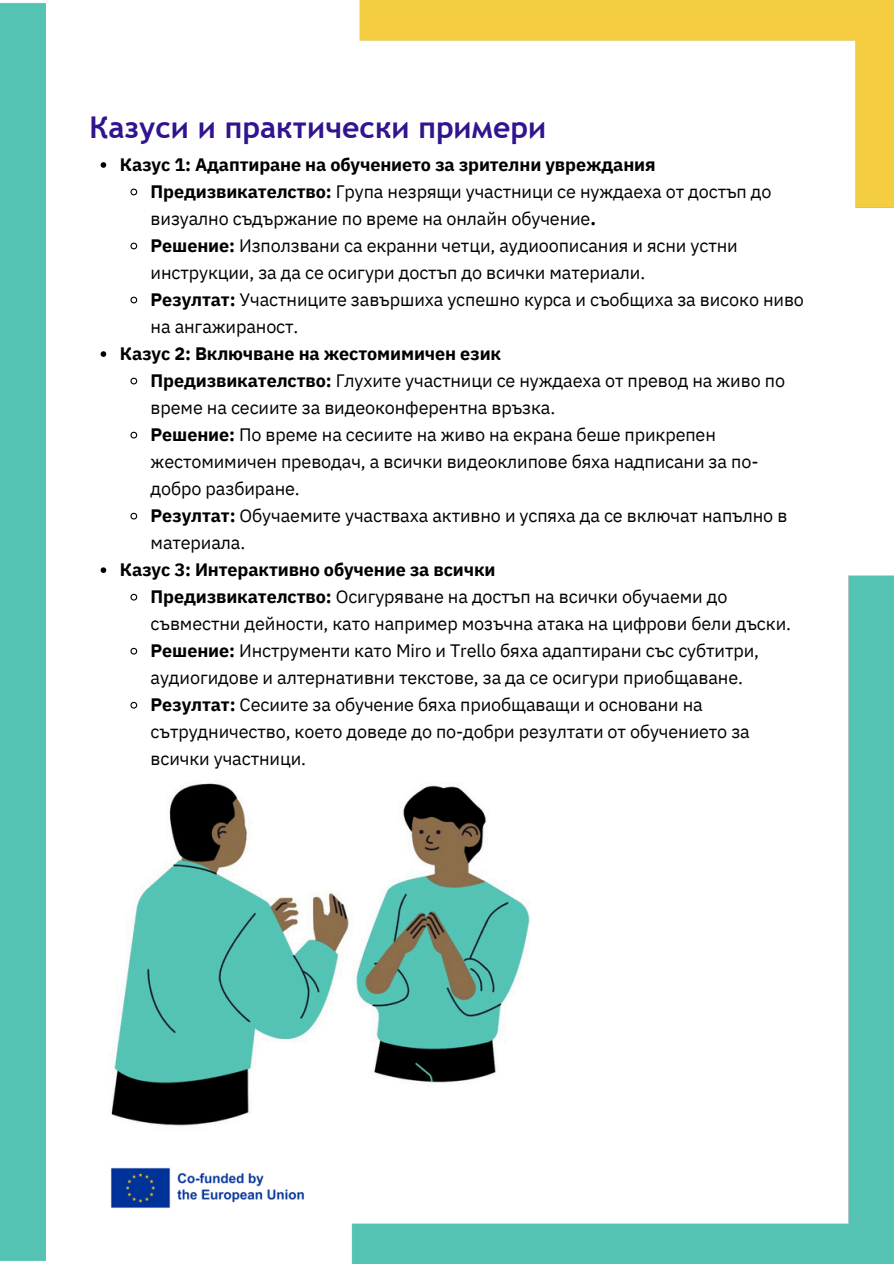
<style>
.page{position:relative;width:894px;height:1264px;background:#fff}
.page>*{position:absolute;margin:0;border:0;box-sizing:border-box;transform-origin:0 0}
.t1{font:700 30px "Trebuchet MS";color:#31148e}
.t2{font:18px/27px "IBM Plex Sans";letter-spacing:-.005em;color:#000}
.t3{font:700 18px "IBM Plex Sans";letter-spacing:-.005em;color:#000}
.s1{font-weight:700}
</style>
<div class="page">
<img style="left:110px;top:1167px;width:194px;height:41px">
<img style="left:111px;top:783px;width:234px;height:343px">
<div style="left:0;top:2px;width:45px;height:1260px;background:#55c3b4"></div>
<img style="left:345px;top:575px;width:548px;height:688px">
<img style="left:359px;top:0;width:534px;height:208px">
<svg style="left:101px;top:162px;width:5px;height:6px"></svg>
<svg style="left:130px;top:188px;width:8px;height:8px"></svg>
<svg style="left:130px;top:242px;width:8px;height:8px"></svg>
<svg style="left:130px;top:296px;width:8px;height:8px"></svg>
<svg style="left:101px;top:351px;width:5px;height:6px"></svg>
<svg style="left:130px;top:377px;width:8px;height:8px"></svg>
<svg style="left:130px;top:431px;width:8px;height:8px"></svg>
<svg style="left:130px;top:512px;width:8px;height:8px"></svg>
<svg style="left:101px;top:567px;width:5px;height:6px"></svg>
<svg style="left:130px;top:593px;width:8px;height:8px"></svg>
<svg style="left:130px;top:647px;width:8px;height:8px"></svg>
<svg style="left:130px;top:701px;width:8px;height:8px"></svg>
<p class="t1" style="left:89px;top:110px;width:458px">Казуси и практически примери</p>
<p class="t3" style="left:120px;top:153px;width:537px">Казус 1: Адаптиране на обучението за зрителни увреждания</p>
<p class="t2" style="left:150px;top:178px;width:622px"><span class="s1">Предизвикателство:</span> Група незрящи участници се нуждаеха от достъп до визуално съдържание по време на онлайн обучение<span class="s1">.</span></p>
<p class="t2" style="left:150px;top:232px;width:588px"><span class="s1">Решение:</span> Използвани са екранни четци, аудиоописания и ясни устни инструкции, за да се осигури достъп до всички материали.</p>
<p class="t2" style="left:150px;top:286px;width:654px"><span class="s1">Резултат:</span> Участниците завършиха успешно курса и съобщиха за високо ниво на ангажираност.</p>
<p class="t3" style="left:120px;top:342px;width:382px">Казус 2: Включване на жестомимичен език</p>
<p class="t2" style="left:150px;top:367px;width:635px"><span class="s1">Предизвикателство:</span> Глухите участници се нуждаеха от превод на живо по време на сесиите за видеоконферентна връзка.</p>
<p class="t2" style="left:150px;top:421px;width:609px"><span class="s1">Решение:</span> По време на сесиите на живо на екрана беше прикрепен жестомимичен преводач, а всички видеоклипове бяха надписани за по&shy;добро разбиране.</p>
<p class="t2" style="left:150px;top:502px;width:638px"><span class="s1">Резултат:</span> Обучаемите участваха активно и успяха да се включат напълно в материала.</p>
<p class="t3" style="left:120px;top:558px;width:377px">Казус 3: Интерактивно обучение за всички</p>
<p class="t2" style="left:150px;top:583px;width:641px"><span class="s1">Предизвикателство:</span> Осигуряване на достъп на всички обучаеми до съвместни дейности, като например мозъчна атака на цифрови бели дъски.</p>
<p class="t2" style="left:150px;top:637px;width:609px"><span class="s1">Решение:</span> Инструменти като Miro и Trello бяха адаптирани със субтитри, аудиогидове и алтернативни текстове, за да се осигури приобщаване.</p>
<p class="t2" style="left:150px;top:691px;width:600px"><span class="s1">Резултат:</span> Сесиите за обучение бяха приобщаващи и основани на сътрудничество, което доведе до по-добри резултати от обучението за всички участници.</p>
</div>
